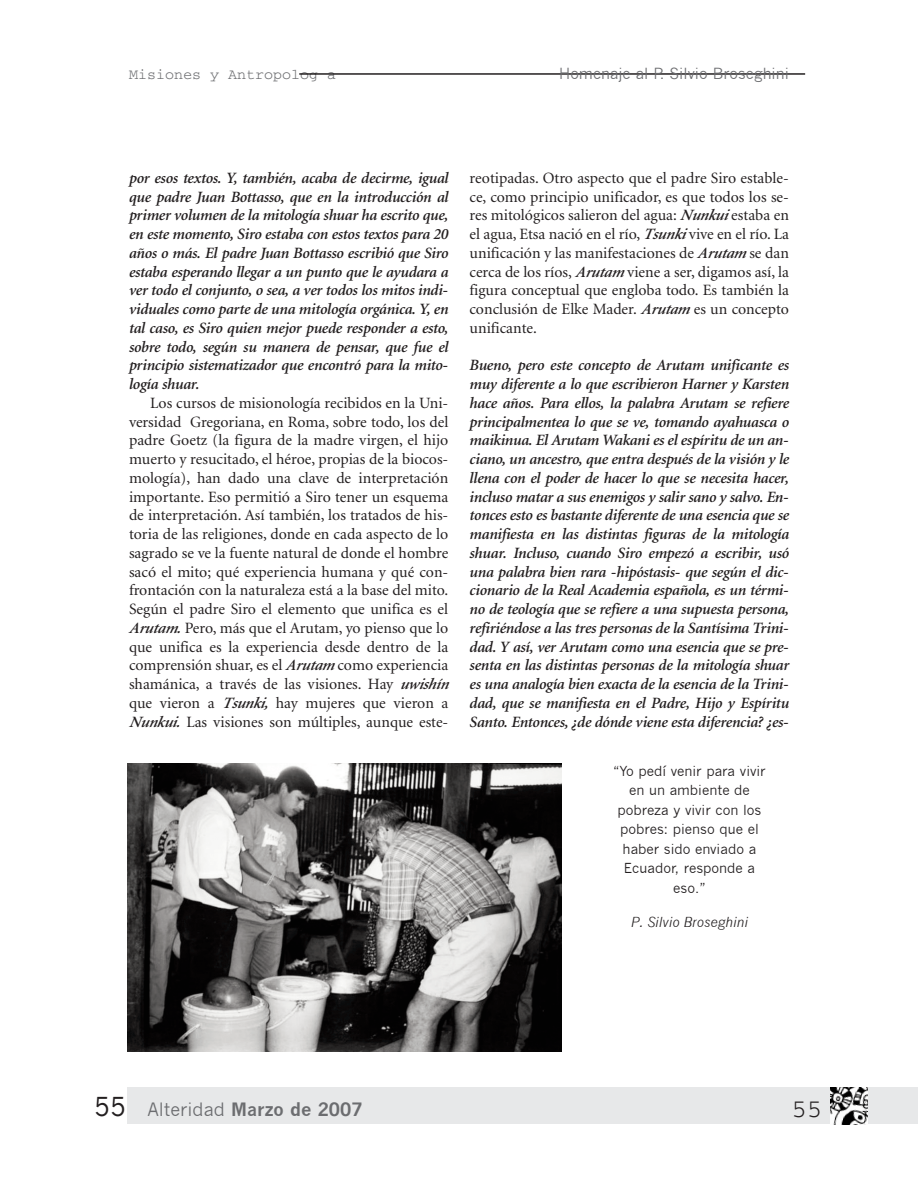
<style>
.page{position:relative;width:918px;height:1188px;background:#fff}
.page>*{position:absolute;margin:0;border:0;box-sizing:border-box;transform-origin:0 0}
.t1{font:25.5px "Courier";color:#231f20}
.t2{font:700 18px "News Gothic";color:#6c6d70}
.t3{font:italic 600 15.75px/18.8px "Minion";letter-spacing:-.015em;color:#231f20;text-align:justify}
.t4{font:15.75px/18.8px "Minion";color:#231f20}
.t5{font:15px "News Gothic";color:#6c6d70}
.t6{font:15px "Courier";color:#6c6d70}
.t7{font:13.5px/19.5px "News Gothic";color:#231f20;text-align:center}
.t8{font:italic 13.5px "News Gothic";color:#231f20}
.s1{font-weight:600;font-style:italic}
.s2{font-weight:400;font-size:25.5px;color:#231f20}
.s3{font-weight:400}
</style>
<div class="page">
<div style="left:128px;top:1087px;width:790px;height:37px;background:#e7e8e9"></div>
<hr style="left:299px;top:73px;width:506px;height:2px;background:#231f20">
<img style="left:831px;top:1087px;width:36px;height:37px">
<img style="left:128px;top:764px;width:433px;height:288px">
<p class="t6" style="left:129px;top:70px;width:209px">Misiones y Antropolog a</p>
<p class="t5" style="left:559px;top:64px;width:231px">Homenaje al P. Silvio Broseghini</p>
<p class="t3" style="left:129px;top:170px;width:321px">por esos textos. Y, también, acaba de decirme, igual que padre Juan Bottasso, que en la introducción al primer volumen de la mitología shuar ha escrito que, en este momento, Siro estaba con estos textos para 20 años o más. El padre Juan Bottasso escribió que Siro estaba esperando llegar a un punto que le ayudara a ver todo el conjunto, o sea, a ver todos los mitos indi&shy;viduales como parte de una mitología orgánica. Y, en tal caso, es Siro quien mejor puede responder a esto, sobre todo, según su manera de pensar, que fue el principio sistematizador que encontró para la mito&shy;logía shuar.</p>
<p class="t4" style="left:129px;top:395px;width:324px;text-indent:21px">Los cursos de misionología recibidos en la Uni&shy;versidad Gregoriana, en Roma, sobre todo, los del padre Goetz (la figura de la madre virgen, el hijo muerto y resucitado, el héroe, propias de la biocos&shy;mología), han dado una clave de interpretación importante. Eso permitió a Siro tener un esquema de interpretación. Así también, los tratados de his&shy;toria de las religiones, donde en cada aspecto de lo sagrado se ve la fuente natural de donde el hombre sacó el mito; qué experiencia humana y qué con&shy;frontación con la naturaleza está a la base del mito.<br>Según el padre Siro el elemento que unifica es el <span class="s1">Arutam.</span>Pero, más que el Arutam, yo pienso que lo que unifica es la experiencia desde dentro de la comprensión shuar, es el <span class="s1">Arutam</span>como experiencia shamánica, a través de las visiones. Hay <span class="s1">uwishín </span>que vieron a <span class="s1">Tsunki,</span> hay mujeres que vieron a <span class="s1">Nunkui.</span> Las visiones son múltiples, aunque este-</p>
<p class="t4" style="left:470px;top:170px;width:321px;text-align:justify">reotipadas. Otro aspecto que el padre Siro estable&shy;ce, como principio unificador, es que todos los se&shy;res mitológicos salieron del agua: <span class="s1">Nunkui</span> estaba en el agua, Etsa nació en el río, <span class="s1">Tsunki</span> vive en el río. La unificación y las manifestaciones de <span class="s1">Arutam</span>se dan cerca de los ríos, <span class="s1">Arutam</span>viene a ser, digamos así, la figura conceptual que engloba todo. Es también la conclusión de Elke Mader. <span class="s1">Arutam</span>es un concepto unificante.</p>
<p class="t3" style="left:470px;top:357px;width:321px">Bueno, pero este concepto de Arutam unificante es muy diferente a lo que escribieron Harner y Karsten hace años. Para ellos, la palabra Arutam se refiere principalmentea lo que se ve, tomando ayahuasca o maikinua. El Arutam Wakani es el espíritu de un an&shy;ciano, un ancestro, que entra después de la visión y le llena con el poder de hacer lo que se necesita hacer, incluso matar a sus enemigos y salir sano y salvo. En&shy;tonces esto es bastante diferente de una esencia que se manifiesta en las distintas figuras de la mitología shuar. Incluso, cuando Siro empezó a escribir, usó una palabra bien rara -hipóstasis- que según el dic&shy;cionario de la Real Academia española, es un térmi&shy;no de teología que se refiere a una supuesta persona, refiriéndose a las tres personas de la Santísima Trini&shy;dad. Y así, ver Arutam como una esencia que se pre&shy;senta en las distintas personas de la mitología shuar es una analogía bien exacta de la esencia de la Trini&shy;dad, que se manifiesta en el Padre, Hijo y Espíritu Santo. Entonces, ¿de dónde viene esta diferencia? ¿es-</p>
<p class="t7" style="left:613px;top:761px;width:154px">“Yo pedí venir para vivir en un ambiente de pobreza y vivir con los pobres: pienso que el haber sido enviado a<br>Ecuador, responde a eso.”</p>
<p class="t8" style="left:631px;top:914px;width:119px">P. Silvio Broseghini</p>
<p class="t2" style="left:94px;top:1098px;width:270px"><span class="s2">55</span> <span class="s3">Alteridad</span> Marzo de 2007</p>
<h1 class="t1" style="left:792px;top:1101px;width:32px">55</h1>
</div>
